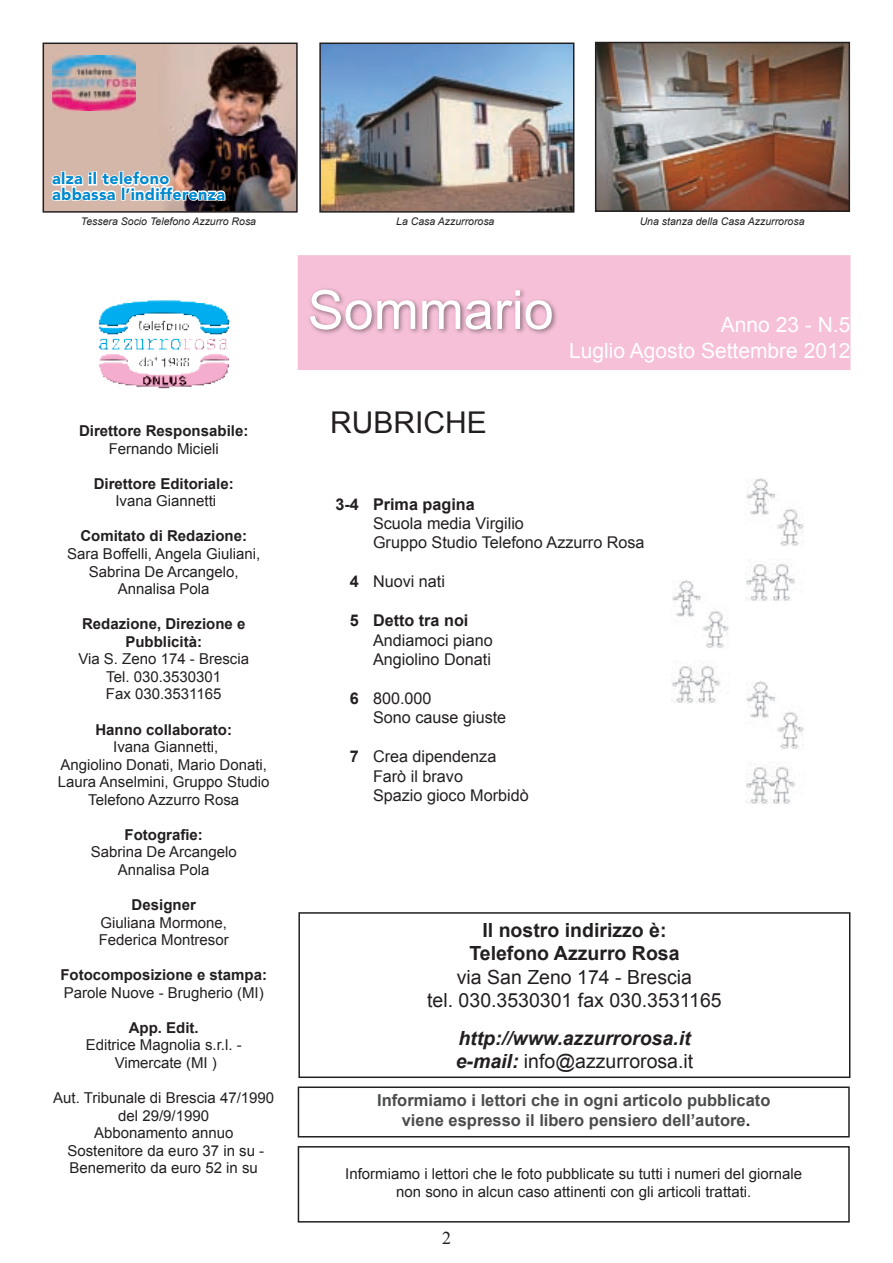
<style>
.page{position:relative;width:893px;height:1263px;background:#fff}
.page>*{position:absolute;margin:0;border:0;box-sizing:border-box;transform-origin:0 0}
.t1{font:54px "Arial";color:#fff}
.t2{font:30px "Arial";color:#231f20}
.t3{font:21px/25.8px "Arial";color:#fff;text-align:right}
.t4{font:italic 700 19.5px/23.4px "Arial";color:#231f20}
.t5{font:19.5px/23.4px "Arial";color:#231f20;text-align:center}
.t6{font:700 19.5px/23.4px "Arial";color:#231f20;text-align:center}
.t7{font:18px "Times New Roman";color:#231f20}
.t8{font:700 16.5px/19.8px "Arial";color:#4b4c4d;text-align:center}
.t9{font:16.2px/19.5px "Arial";color:#231f20}
.t10{font:900 16.2px/15.1px "Avenir";letter-spacing:.02em;color:#0089cf}
.t11{font:700 16.2px "Arial";color:#231f20}
.t12{font:15px/17.5px "Arial";color:#231f20;text-align:center}
.t13{font:700 15px/17.5px "Arial";color:#231f20;text-align:center}
.t14{font:italic 10.5px "Arial";color:#231f20}
.s1{font-weight:400;font-style:normal}
.s2{color:#231f20}
</style>
<div class="page">
<img style="left:46px;top:46px;width:249px;height:164px">
<svg style="left:50px;top:170px;width:177px;height:32px"></svg>
<img style="left:52px;top:56px;width:84px;height:54px">
<div style="left:43px;top:43px;width:255px;height:170px;border:2px solid #231f20"></div>
<div style="left:298px;top:1146px;width:552px;height:76px;border:2px solid #231f20"></div>
<div style="left:298px;top:1086px;width:552px;height:51px;border:2px solid #231f20"></div>
<div style="left:298px;top:912px;width:552px;height:166px;border:2px solid #231f20"></div>
<div style="left:298px;top:255px;width:552px;height:115px;background:#f6c0d8"></div>
<div style="left:307px;top:287px;width:251px;height:48px;background:#231f20;opacity:.5"></div>
<img style="left:98px;top:300px;width:133px;height:89px">
<img style="left:746px;top:478px;width:58px;height:123px">
<img style="left:671px;top:580px;width:58px;height:124px">
<img style="left:746px;top:681px;width:58px;height:124px">
<img style="left:598px;top:45px;width:249px;height:164px">
<div style="left:595px;top:42px;width:255px;height:170px;border:2px solid #231f20"></div>
<img style="left:322px;top:46px;width:249px;height:164px">
<div style="left:319px;top:43px;width:255px;height:170px;border:2px solid #231f20"></div>
<p class="t10" style="left:52px;top:171px;width:174px">alza il telefono abbassa l’indifferenza</p>
<p class="t14" style="left:81px;top:215px;width:177px">Tessera Socio Telefono Azzurro Rosa</p>
<p class="t14" style="left:396px;top:215px;width:100px">La Casa Azzurrorosa</p>
<p class="t14" style="left:640px;top:215px;width:166px">Una stanza della Casa Azzurrorosa</p>
<p class="t13" style="left:79px;top:422px;width:171px">Direttore Responsabile:</p>
<p class="t12" style="left:109px;top:440px;width:112px">Fernando Micieli</p>
<p class="t13" style="left:94px;top:475px;width:142px">Direttore Editoriale:</p>
<p class="t12" style="left:115px;top:492px;width:102px">Ivana Giannetti</p>
<p class="t13" style="left:80px;top:527px;width:168px">Comitato di Redazione:</p>
<p class="t12" style="left:67px;top:545px;width:195px">Sara Boffelli, Angela Giuliani,<br>Sabrina De Arcangelo,<br>Annalisa Pola</p>
<p class="t13" style="left:82px;top:615px;width:165px">Redazione, Direzione e<br>Pubblicità:</p>
<p class="t12" style="left:78px;top:650px;width:172px">Via S. Zeno 174 - Brescia<br>Tel. 030.3530301<br>Fax 030.3531165</p>
<p class="t13" style="left:95px;top:720px;width:138px">Hanno collaborato:</p>
<p class="t12" style="left:58px;top:738px;width:213px">Ivana Giannetti,<br>Angiolino Donati, Mario Donati,<br>Laura Anselmini, Gruppo Studio<br>Telefono Azzurro Rosa</p>
<p class="t13" style="left:125px;top:826px;width:80px">Fotografie:</p>
<p class="t12" style="left:91px;top:843px;width:147px">Sabrina De Arcangelo<br>Annalisa Pola</p>
<p class="t13" style="left:132px;top:896px;width:66px">Designer</p>
<p class="t12" style="left:99px;top:913px;width:132px;text-align:left">Giuliana Mormone,<br>Federica Montresor</p>
<p class="t13" style="left:60px;top:966px;width:208px">Fotocomposizione e stampa:</p>
<p class="t12" style="left:64px;top:984px;width:202px">Parole Nuove - Brugherio (MI)</p>
<p class="t13" style="left:129px;top:1019px;width:72px">App. Edit.</p>
<p class="t12" style="left:86px;top:1036px;width:157px">Editrice Magnolia s.r.l. -<br>Vimercate (MI )</p>
<p class="t12" style="left:53px;top:1089px;width:222px">Aut. Tribunale di Brescia 47/1990 del 29/9/1990<br>Abbonamento annuo<br>Sostenitore da euro 37 in su -<br>Benemerito da euro 52 in su</p>
<h1 class="t1" style="left:308px;top:280px;width:248px">Sommario</h1>
<h3 class="t3" style="left:569px;top:312px;width:283px">Anno 23 - N.5<br>Luglio Agosto Settembre 2012</h3>
<h2 class="t2" style="left:330px;top:406px;width:158px">RUBRICHE</h2>
<p class="t11" style="left:335px;top:495px;width:25px">3-4</p>
<p class="t11" style="left:350px;top:573px;width:11px">4</p>
<p class="t11" style="left:350px;top:611px;width:11px">5</p>
<p class="t11" style="left:350px;top:689px;width:11px">6</p>
<p class="t11" style="left:350px;top:747px;width:11px">7</p>
<p class="t11" style="left:373px;top:495px;width:103px">Prima pagina</p>
<p class="t9" style="left:373px;top:514px;width:273px">Scuola media Virgilio<br>Gruppo Studio Telefono Azzurro Rosa</p>
<p class="t9" style="left:373px;top:572px;width:74px">Nuovi nati</p>
<p class="t11" style="left:373px;top:611px;width:97px">Detto tra noi</p>
<p class="t9" style="left:373px;top:630px;width:121px">Andiamoci piano<br>Angiolino Donati</p>
<p class="t9" style="left:373px;top:689px;width:135px">800.000<br>Sono cause giuste</p>
<p class="t9" style="left:373px;top:747px;width:157px">Crea dipendenza<br>Farò il bravo<br>Spazio gioco Morbidò</p>
<h3 class="t6" style="left:469px;top:918px;width:212px">Il nostro indirizzo è:<br>Telefono Azzurro Rosa</h3>
<h3 class="t5" style="left:427px;top:965px;width:296px">via San Zeno 174 - Brescia<br>tel. 030.3530301 fax 030.3531165</h3>
<h3 class="t4" style="left:456px;top:1026px;width:239px">http://www.azzurrorosa.it e-mail: <span class="s1">info@azzurrorosa.it</span></h3>
<p class="t8" style="left:377px;top:1090px;width:395px">Informiamo i lettori che in ogni articolo pubblicato viene espresso il libero pensiero dell’autore<span class="s2">.</span></p>
<p class="t12" style="left:345px;top:1165px;width:458px;line-height:18px">Informiamo i lettori che le foto pubblicate su tutti i numeri del giornale non sono in alcun caso attinenti con gli articoli trattati.</p>
<p class="t7" style="left:442px;top:1227px;width:10px">2</p>
</div>
